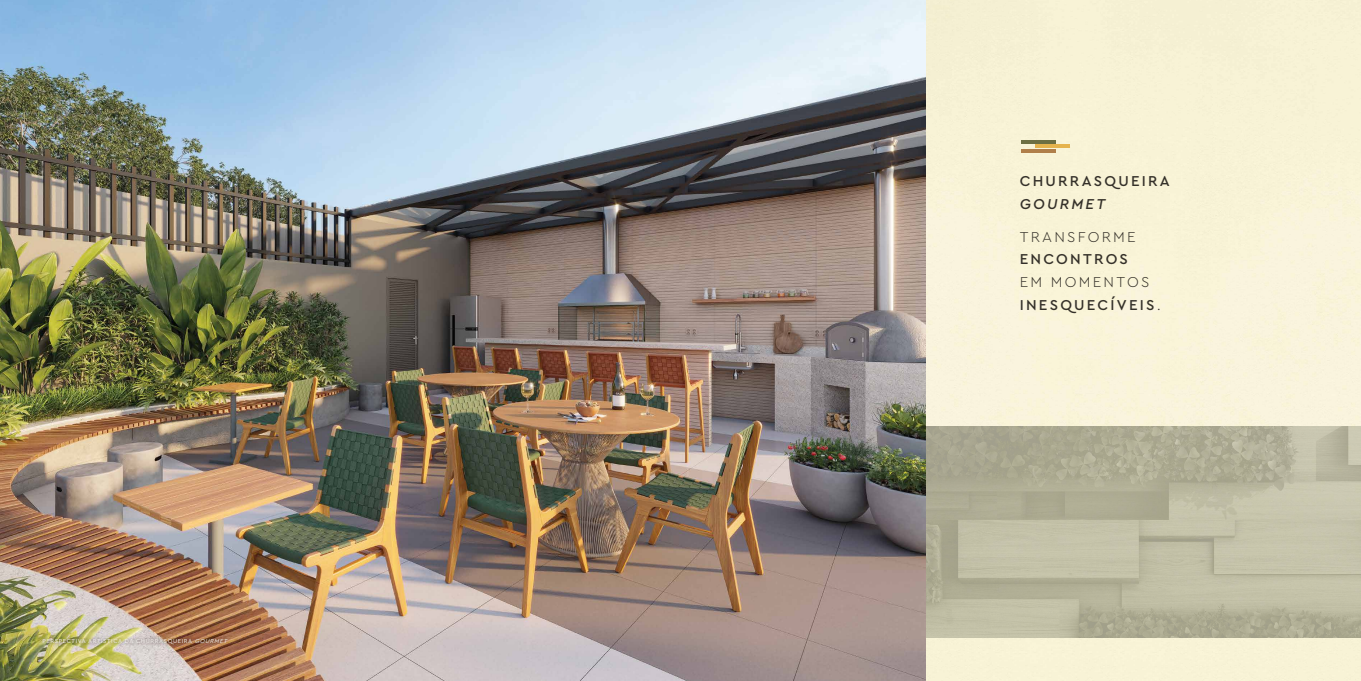
<style>
.page{position:relative;width:1361px;height:681px;background:#fff}
.page>*{position:absolute;margin:0;border:0;box-sizing:border-box;transform-origin:0 0}
.t1{font:500 15px/22.5px "Cera Pro";letter-spacing:.15em;color:#343029}
.t2{font:300 15px "Cera Pro";letter-spacing:.15em;color:#343029}
.t3{font:italic 500 15px "Cera Pro";letter-spacing:.15em;color:#343029}
.t4{font:6px "Cera Pro";letter-spacing:.1em;color:#f5f1ed}
.s1{font-style:italic}
.s2{font-weight:300}
</style>
<div class="page">
<div style="left:925px;top:0;width:436px;height:680px;background:#f8f3d6"></div>
<img style="left:926px;top:426px;width:435px;height:211px">
<img style="left:0;top:0;width:925px;height:680px">
<hr style="left:1035px;top:145px;width:34px;height:3px;background:#e5b34d">
<hr style="left:1021px;top:140px;width:34px;height:3px;background:#6d6f42">
<hr style="left:1021px;top:149px;width:34px;height:4px;background:#b07f4a">
<div style="left:39px;top:633px;width:192px;height:15px;background:#000;opacity:.75"></div>
<p class="t4" style="left:43px;top:637px;width:188px">PERSPECTIVA ARTÍSTICA DA CHURRASQUEIRA <span class="s1">GOURMET</span></p>
<p class="t1" style="left:1019px;top:169px;width:152px">CHURRASQUEIRA</p>
<p class="t3" style="left:1019px;top:193px;width:87px">GOURMET</p>
<p class="t2" style="left:1019px;top:227px;width:117px">TRANSFORME</p>
<p class="t1" style="left:1019px;top:247px;width:110px">ENCONTROS</p>
<p class="t1" style="left:1019px;top:270px;width:143px"><span class="s2">EM MOMENTOS<br></span>INESQUECÍVEIS<span class="s2">.</span></p>
</div>
